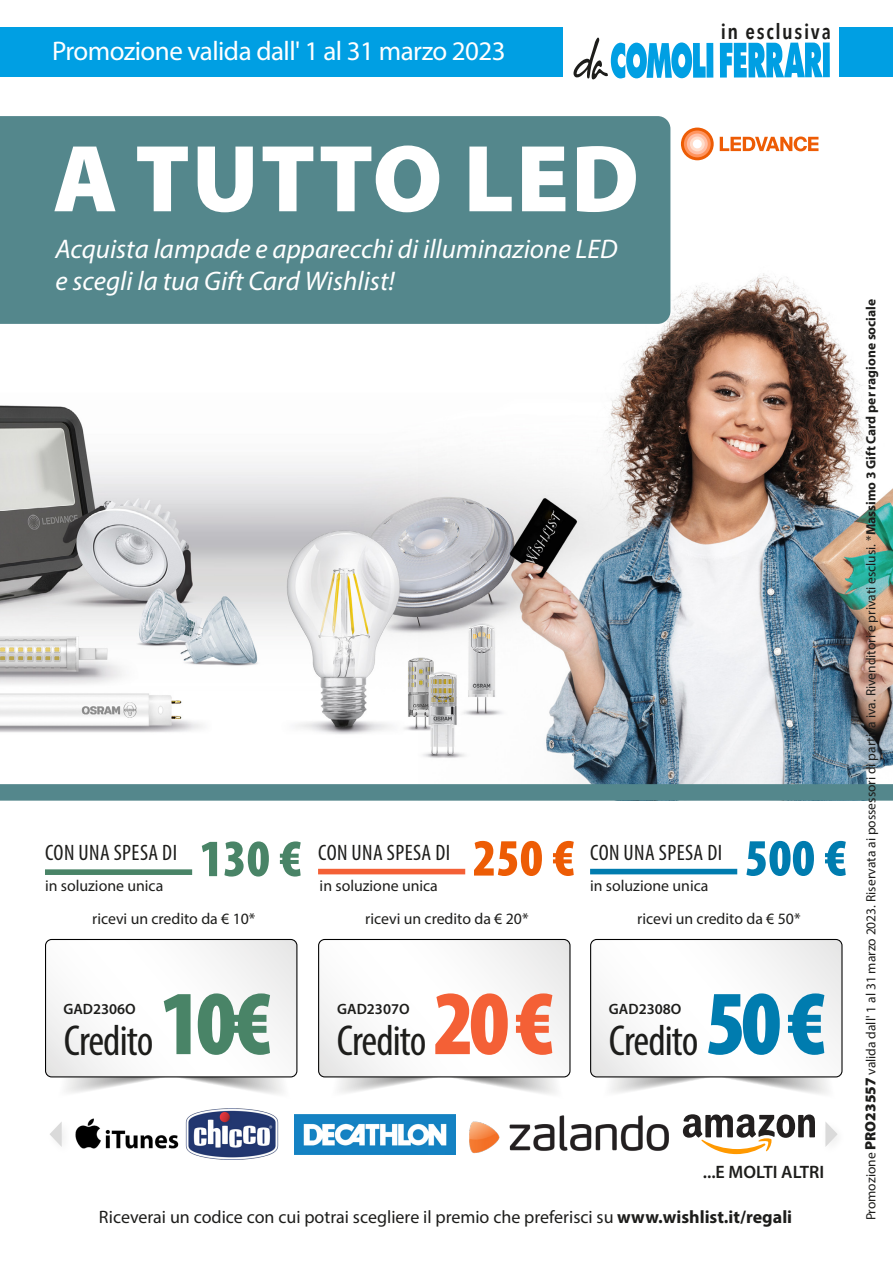
<style>
.page{position:relative;width:893px;height:1263px;background:#fff}
.page>*{position:absolute;margin:0;border:0;box-sizing:border-box;transform-origin:0 0}
.t1{font:900 96px "Myriad Pro";letter-spacing:.02em;color:#fff}
.t2{font:900 condensed 52.65px "Myriad Pro";color:#ed5c05}
.t3{font:900 condensed 52.65px "Myriad Pro";color:#498467}
.t4{font:900 condensed 52.65px "Myriad Pro";color:#007caf}
.t5{font:condensed 43.5px "Myriad Pro";letter-spacing:-.02em;color:#1d1d1b}
.t6{font:italic 27px/32.4px "Myriad Pro";color:#fff}
.t7{font:27px "Myriad Pro";letter-spacing:-.02em;color:#fff}
.t8{font:condensed 22.35px "Myriad Pro";letter-spacing:.02em;color:#1d1d1b}
.t9{font:600 21.15px "Avenir Next Condensed";letter-spacing:.08em;color:#1d1d1b}
.t10{font:18px "Myriad Pro";color:#1d1d1b}
.t11{font:600 18px "Myriad Pro";color:#1d1d1b}
.t12{font:15.75px "Myriad Pro";color:#1d1d1b}
.t13{font:600 15px "Myriad Pro";color:#1d1d1b}
.t14{font:13.5px "Myriad Pro";color:#1d1d1b}
.s1{font-weight:900;font-size:92.25px;color:#498467}
.s2{font-weight:900;font-size:92.25px;color:#f46036}
.s3{font-weight:900;font-size:92.25px;color:#007caf}
.s4{font-weight:700}
.s5{font-weight:900;font-size:15px}
</style>
<div class="page">
<img style="left:655px;top:266px;width:238px;height:518px">
<div style="left:0;top:116px;width:670px;height:208px;background:#54878c"></div>
<svg style="left:720px;top:136px;width:98px;height:15px"></svg>
<svg style="left:681px;top:128px;width:33px;height:32px"></svg>
<svg style="left:684px;top:131px;width:27px;height:26px"></svg>
<div style="left:687px;top:134px;width:21px;height:20px;background:#ffbfa6;border-radius:50%"></div>
<div style="left:690px;top:136px;width:15px;height:15px;background:#ffdecc;border-radius:50%"></div>
<div style="left:693px;top:139px;width:9px;height:9px;background:#fff;border-radius:50%"></div>
<svg style="left:318px;top:939px;width:253px;height:155px"></svg>
<div style="left:318px;top:939px;width:252px;height:138px;border:1px solid #010101;border-radius:6px"></div>
<div style="left:318px;top:869px;width:147px;height:5px;background:#f46036"></div>
<svg style="left:45px;top:939px;width:253px;height:155px"></svg>
<div style="left:45px;top:939px;width:252px;height:138px;border:1px solid #010101;border-radius:6px"></div>
<div style="left:45px;top:869px;width:147px;height:6px;background:#498467"></div>
<svg style="left:590px;top:939px;width:253px;height:155px"></svg>
<div style="left:590px;top:939px;width:252px;height:138px;border:1px solid #010101;border-radius:6px"></div>
<div style="left:590px;top:869px;width:147px;height:5px;background:#007caf"></div>
<img style="left:0;top:285px;width:655px;height:499px">
<div style="left:0;top:784px;width:893px;height:17px;background:#54878c"></div>
<svg style="left:683px;top:1114px;width:132px;height:40px"></svg>
<img style="left:469px;top:1115px;width:200px;height:38px">
<img style="left:295px;top:1114px;width:160px;height:40px">
<img style="left:186px;top:1108px;width:93px;height:52px">
<img style="left:75px;top:1118px;width:104px;height:31px">
<svg style="left:50px;top:1122px;width:12px;height:25px"></svg>
<svg style="left:825px;top:1122px;width:13px;height:25px"></svg>
<div style="left:0;top:28px;width:893px;height:49px;background:#009fe3"></div>
<div style="left:563px;top:21px;width:276px;height:63px;background:#fff"></div>
<div style="left:706px;top:43px;width:7px;height:35px;background:#009fe3"></div>
<svg style="left:720px;top:43px;width:103px;height:35px"></svg>
<div style="left:823px;top:43px;width:7px;height:34px;background:#009fe3"></div>
<svg style="left:573px;top:38px;width:133px;height:41px"></svg>
<h3 class="t7" style="left:52px;top:34px;width:455px">Promozione valida dall' 1 al 31 marzo 2023</h3>
<h3 class="t9" style="left:721px;top:13px;width:112px">in esclusiva</h3>
<h1 class="t1" style="left:53px;top:124px;width:588px">A TUTTO LED</h1>
<h3 class="t6" style="left:55px;top:232px;width:564px">Acquista lampade e apparecchi di illuminazione LED e scegli la tua Gift Card Wishlist!</h3>
<h2 class="t2" style="left:473px;top:824px;width:104px">250 €</h2>
<p class="t12" style="left:365px;top:909px;width:165px">ricevi un credito da € 20*</p>
<h2 class="t4" style="left:745px;top:824px;width:104px">500 €</h2>
<p class="t12" style="left:637px;top:909px;width:165px">ricevi un credito da € 50*</p>
<h2 class="t3" style="left:200px;top:825px;width:104px">130 €</h2>
<p class="t12" style="left:92px;top:909px;width:165px">ricevi un credito da € 10*</p>
<h3 class="t8" style="left:318px;top:839px;width:133px">CON UNA SPESA DI</h3>
<h3 class="t8" style="left:590px;top:839px;width:133px">CON UNA SPESA DI</h3>
<h3 class="t8" style="left:45px;top:839px;width:133px">CON UNA SPESA DI</h3>
<p class="t12" style="left:45px;top:876px;width:120px">in soluzione unica</p>
<p class="t12" style="left:320px;top:876px;width:120px">in soluzione unica</p>
<p class="t12" style="left:590px;top:876px;width:120px">in soluzione unica</p>
<h3 class="t5" style="left:64px;top:1014px;width:210px">Credito <span class="s1">10€</span></h3>
<h3 class="t5" style="left:337px;top:1014px;width:219px">Credito <span class="s2">20 €</span></h3>
<h3 class="t5" style="left:609px;top:1014px;width:219px">Credito <span class="s3">50 €</span></h3>
<p class="t13" style="left:63px;top:999px;width:74px">GAD2306O</p>
<p class="t13" style="left:337px;top:999px;width:74px">GAD2307O</p>
<p class="t13" style="left:609px;top:999px;width:74px">GAD2308O</p>
<h3 class="t11" style="left:703px;top:1160px;width:123px">...E MOLTI ALTRI</h3>
<h3 class="t10" style="left:99px;top:1206px;width:695px">Riceverai un codice con cui potrai scegliere il premio che preferisci su <span class="s4">www.wishlist.it/regali</span></h3>
<p class="t14" style="left:863px;top:1220px;width:923px;rotate:-90deg">Promozione <span class="s5">PRO23557</span> valida dall' 1 al 31 marzo 2023. Riservata ai possessori di partiva iva. Rivenditori e privati esclusi. *<span class="s4">Massimo 3 Gift Card per ragione sociale</span></p>
</div>
